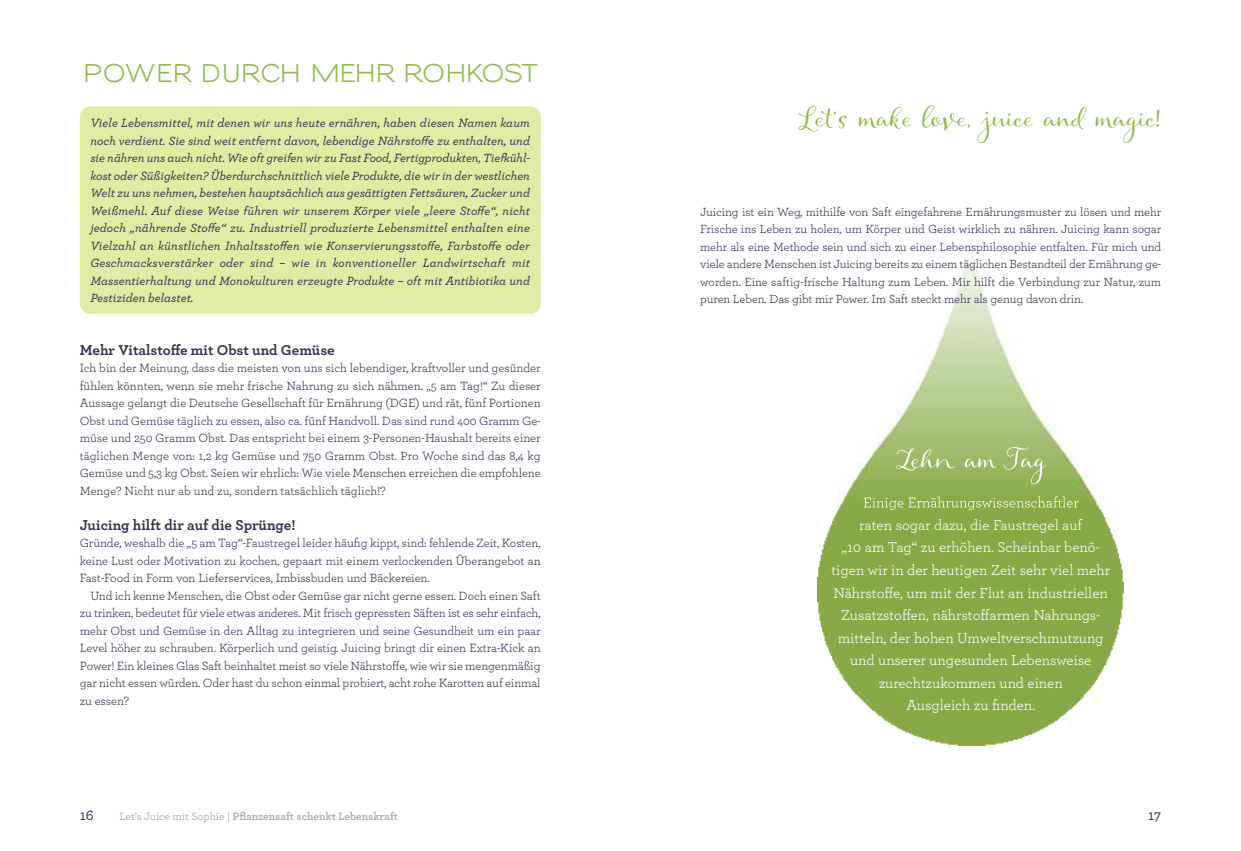
<style>
.page{position:relative;width:1241px;height:851px;background:#fff}
.page>*{position:absolute;margin:0;border:0;box-sizing:border-box;transform-origin:0 0}
.t1{font:25px "Allegretto Script";color:#93ba4e}
.t2{font:700 23.75px "Sansumi";letter-spacing:-.03em;color:#93ba4e}
.t3{font:15px/22.5px "Archer";color:#fff;text-align:center}
.t4{font:700 15px "Archer";color:#343153}
.t5{font:500 15px "Archer";color:#343153}
.t6{font:12.5px/17.5px "Archer";letter-spacing:-.01em;color:#343153;text-align:justify}
.t7{font:italic 500 12.5px/17.5px "Archer";color:#343153;text-align:justify}
.t8{font:12.38px/17.5px "Archer";letter-spacing:-.01em;color:#343153;text-align:justify}
.t9{font:700 11.25px "Archer";color:#aeadba}
.s1{font-weight:500}
</style>
<div class="page">
<div style="left:80px;top:106px;width:460px;height:208px;background:#e1eba3;border-radius:11px"></div>
<img style="left:817px;top:508px;width:306px;height:237px">
<img style="left:838px;top:254px;width:275px;height:254px">
<img style="left:895px;top:448px;width:101px;height:22px">
<img style="left:863px;top:497px;width:81px;height:11px">
<h2 class="t2" style="left:83px;top:60px;width:456px">POWER DURCH MEHR ROHKOST</h2>
<p class="t7" style="left:90px;top:115px;width:441px">Viele Lebensmittel, mit denen wir uns heute ernähren, haben diesen Namen kaum noch verdient. Sie sind weit entfernt davon, lebendige Nährstoffe zu enthalten, und sie nähren uns auch nicht. Wie oft greifen wir zu Fast Food, Fertigprodukten, Tiefkühl&shy;kost oder Süßigkeiten? Überdurchschnittlich viele Produkte, die wir in der westlichen Welt zu uns nehmen, bestehen hauptsächlich aus gesättigten Fettsäuren, Zucker und Weißmehl. Auf diese Weise führen wir unserem Körper viele „leere Stoffe“, nicht jedoch „nährende Stoffe“ zu. Industriell produzierte Lebensmittel enthalten eine Vielzahl an künstlichen Inhaltsstoffen wie Konservierungsstoffe, Farbstoffe oder Geschmacksverstärker oder sind – wie in konventioneller Landwirtschaft mit Massentierhaltung und Monokulturen erzeugte Produkte – oft mit Antibiotika und Pestiziden belastet.</p>
<p class="t4" style="left:80px;top:345px;width:256px">Mehr Vitalstoffe mit Obst und Gemüse</p>
<p class="t6" style="left:80px;top:360px;width:462px">Ich bin der Meinung, dass die meisten von uns sich lebendiger, kraftvoller und gesünder fühlen könnten, wenn sie mehr frische Nahrung zu sich nähmen. „5 am Tag!“ Zu dieser Aussage gelangt die Deutsche Gesellschaft für Ernährung (DGE) und rät, fünf Portionen Obst und Gemüse täglich zu essen, also ca. fünf Handvoll. Das sind rund 400 Gramm Ge&shy;müse und 250 Gramm Obst. Das entspricht bei einem 3-Personen-Haushalt bereits einer täglichen Menge von: 1,2 kg Gemüse und 750 Gramm Obst. Pro Woche sind das 8,4 kg Gemüse und 5,3 kg Obst. Seien wir ehrlich: Wie viele Menschen erreichen die empfohlene Menge? Nicht nur ab und zu, sondern tatsächlich täglich!?</p>
<p class="t4" style="left:80px;top:520px;width:217px">Juicing hilft dir auf die Sprünge!</p>
<p class="t6" style="left:80px;top:535px;width:462px">Gründe, weshalb die „5 am Tag“-Faustregel leider häufig kippt, sind: fehlende Zeit, Kosten, keine Lust oder Motivation zu kochen, gepaart mit einem verlockenden Überangebot an Fast-Food in Form von Lieferservices, Imbissbuden und Bäckereien.</p>
<p class="t6" style="left:80px;top:588px;width:462px;text-indent:11px">Und ich kenne Menschen, die Obst oder Gemüse gar nicht gerne essen. Doch einen Saft zu trinken, bedeutet für viele etwas anderes. Mit frisch gepressten Säften ist es sehr einfach, mehr Obst und Gemüse in den Alltag zu integrieren und seine Gesundheit um ein paar Level höher zu schrauben. Körperlich und geistig. Juicing bringt dir einen Extra-Kick an Power! Ein kleines Glas Saft beinhaltet meist so viele Nährstoffe, wie wir sie mengenmäßig gar nicht essen würden. Oder hast du schon einmal probiert, acht rohe Karotten auf einmal zu essen?</p>
<h1 class="t1" style="left:798px;top:102px;width:364px">Let’s make love, juice and magic!</h1>
<p class="t8" style="left:700px;top:204px;width:462px">Juicing ist ein Weg, mithilfe von Saft eingefahrene Ernährungsmuster zu lösen und mehr Frische ins Leben zu holen, um Körper und Geist wirklich zu nähren. Juicing kann sogar mehr als eine Methode sein und sich zu einer Lebensphilosophie entfalten. Für mich und viele andere Menschen ist Juicing bereits zu einem täglichen Bestandteil der Ernährung ge&shy;worden. Eine saftig-frische Haltung zum Leben. Mir hilft die Verbindung zur Natur, zum puren Leben. Das gibt mir Power. Im Saft steckt mehr als genug davon drin.</p>
<p class="t3" style="left:831px;top:515px;width:280px">raten sogar dazu, die Faustregel auf<br>„10 am Tag“ zu erhöhen. Scheinbar benö&shy;tigen wir in der heutigen Zeit sehr viel mehr Nährstoffe, um mit der Flut an industriellen Zusatzstoffen, nährstoffarmen Nahrungs&shy;mitteln, der hohen Umweltverschmutzung und unserer ungesunden Lebensweise zurechtzukommen und einen<br>Ausgleich zu finden.</p>
<p class="t5" style="left:80px;top:810px;width:16px">16</p>
<p class="t9" style="left:119px;top:812px;width:280px"><span class="s1">Let’s Juice mit Sophie |</span> Pflanzensaft schenkt Lebenskraft</p>
<p class="t5" style="left:1147px;top:810px;width:15px">17</p>
</div>
